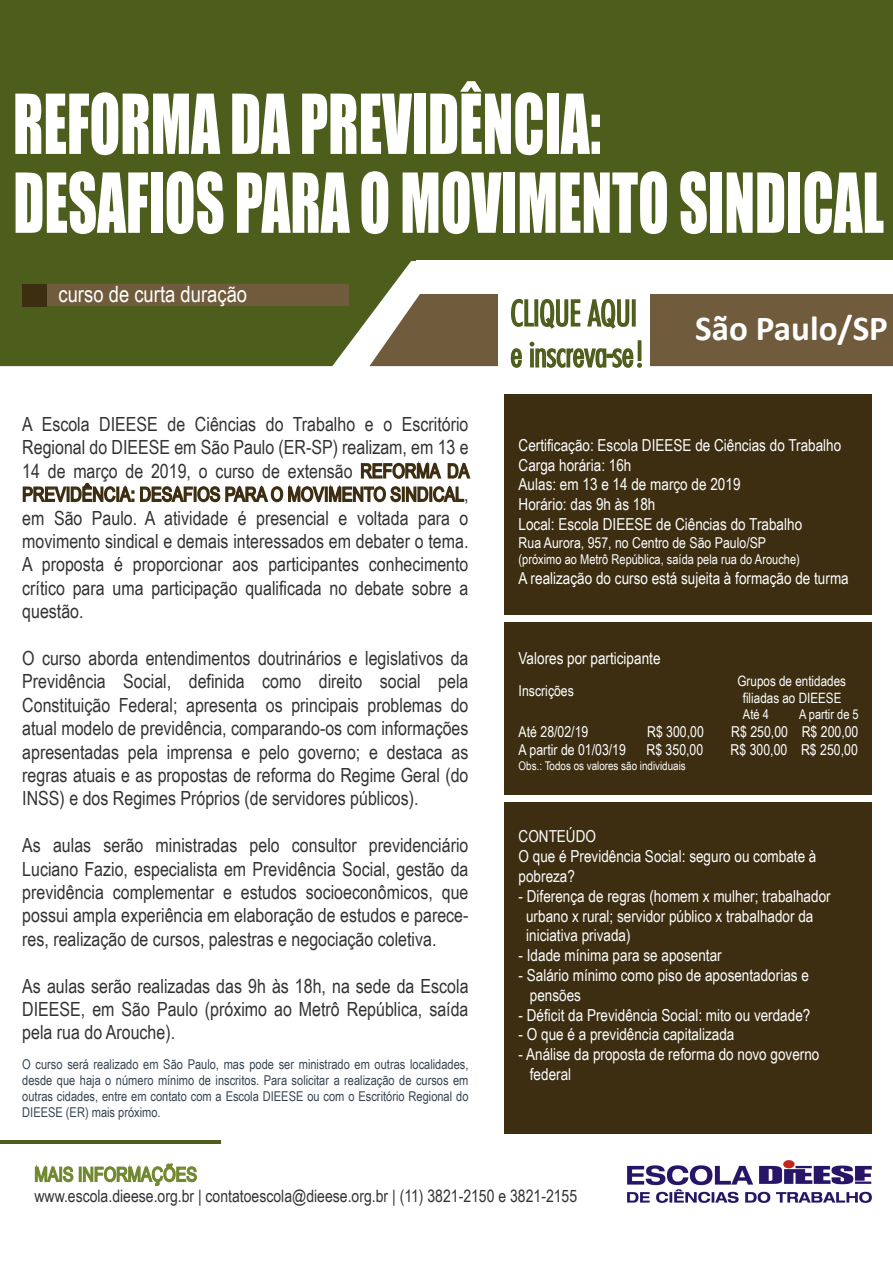
<style>
.page{position:relative;width:893px;height:1263px;background:#fff}
.page>*{position:absolute;margin:0;border:0;box-sizing:border-box;transform-origin:0 0}
.t1{font:76.35px/78.9px "Impact";color:#fff;scale:.74 1}
.t2{font:700 35.1px "Calibri";color:#fff}
.t3{font:300 condensed 34.2px/41px "Futura";color:#4d5d1c}
.t4{font:22.5px "Arial Narrow";color:#fff}
.t5{font:19.5px/23.4px "Arial Narrow";color:#333;text-align:justify}
.t6{font:17.1px "Arial Narrow";color:#333}
.t7{font:16.5px/19.8px "Arial Narrow";color:#fff}
.t8{font:15px "Arial Narrow";color:#fff}
.t9{font:14.25px/17.1px "Arial Narrow";color:#fff;text-align:center}
.t10{font:13.5px/16.2px "Arial Narrow";color:#384450;text-align:justify}
.t11{font:13.5px "Arial Narrow";color:#fff}
.t12{font:12px "Arial Narrow";color:#fff}
.s1{color:#3d2e12}
</style>
<div class="page">
<div style="left:422px;top:294px;width:471px;height:72px;background:#705c3c"></div>
<div style="left:0;top:0;width:893px;height:260px;background:#4d5d1c"></div>
<img style="left:628px;top:1160px;width:243px;height:42px">
<svg style="left:34px;top:1164px;width:40px;height:19px"></svg>
<div style="left:79px;top:1166px;width:3px;height:16px;border:2px solid #728931"></div>
<svg style="left:82px;top:1163px;width:115px;height:23px"></svg>
<div style="left:504px;top:394px;width:367px;height:739px;background:#3d2e12"></div>
<hr style="left:0;top:1141px;width:220px;height:3px;background:#4d5d1c">
<svg style="left:0;top:260px;width:422px;height:106px;background:#5d6a30"></svg>
<div style="left:46px;top:284px;width:303px;height:22px;background:#705c3c"></div>
<div style="left:22px;top:284px;width:24px;height:23px;background:#3d2e12"></div>
<div style="left:416px;top:260px;width:477px;height:34px;background:#fff"></div>
<div style="left:499px;top:796px;width:377px;height:6px;background:#fff"></div>
<div style="left:499px;top:616px;width:377px;height:6px;background:#fff"></div>
<svg style="left:22px;top:461px;width:449px;height:42px"></svg>
<div style="left:498px;top:281px;width:152px;height:95px;background:#fff"></div>
<svg style="left:511px;top:299px;width:119px;height:30px"></svg>
<div style="left:632px;top:299px;width:4px;height:27px;border:2px solid #4d5d1c"></div>
<svg style="left:510px;top:348px;width:12px;height:20px"></svg>
<div style="left:638px;top:340px;width:3px;height:21px;border:2px solid #4d5d1c"></div>
<svg style="left:530px;top:342px;width:112px;height:26px"></svg>
<h1 class="t1" style="left:13px;top:82px;width:1178px">REFORMA DA PREVIDÊNCIA:<br>DESAFIOS PARA O MOVIMENTO SINDICAL</h1>
<p class="t4" style="left:58px;top:277px;width:190px">curso de curta duração</p>
<p class="t5" style="left:22px;top:412px;width:449px">A Escola DIEESE de Ciências do Trabalho e o Escritório Regional do DIEESE em São Paulo (ER-SP) realizam, em 13 e 14 de março de 2019, o curso de extensão <span class="s1">REFORMA DA</span></p>
<p class="t5" style="left:22px;top:505px;width:448px">em São Paulo. A atividade é presencial e voltada para o movimento sindical e demais interessados em debater o tema.<br>A proposta é proporcionar aos participantes conhecimento crítico para uma participação qualificada no debate sobre a questão.</p>
<p class="t5" style="left:22px;top:646px;width:448px">O curso aborda entendimentos doutrinários e legislativos da Previdência Social, definida como direito social pela Constituição Federal; apresenta os principais problemas do atual modelo de previdência, comparando-os com informações apresentadas pela imprensa e pelo governo; e destaca as regras atuais e as propostas de reforma do Regime Geral (do INSS) e dos Regimes Próprios (de servidores públicos).</p>
<p class="t5" style="left:22px;top:833px;width:448px">As aulas serão ministradas pelo consultor previdenciário Luciano Fazio, especialista em Previdência Social, gestão da previdência complementar e estudos socioeconômicos, que possui ampla experiência em elaboração de estudos e parece&shy;res, realização de cursos, palestras e negociação coletiva.</p>
<p class="t5" style="left:22px;top:973px;width:448px">As aulas serão realizadas das 9h às 18h, na sede da Escola DIEESE, em São Paulo (próximo ao Metrô República, saída pela rua do Arouche).</p>
<p class="t10" style="left:22px;top:1055px;width:448px">O curso será realizado em São Paulo, mas pode ser ministrado em outras localidades, desde que haja o número mínimo de inscritos. Para solicitar a realização de cursos em outras cidades, entre em contato com a Escola DIEESE ou com o Escritório Regional do DIEESE (ER) mais próximo.</p>
<h3 class="t3" style="left:510px;top:293px;width:136px">CLIQUE AQUI e inscreva-se!</h3>
<h2 class="t2" style="left:695px;top:303px;width:194px">São Paulo/SP</h2>
<p class="t7" style="left:519px;top:434px;width:324px">Certificação: Escola DIEESE de Ciências do Trabalho Carga horária: 16h<br>Aulas: em 13 e 14 de março de 2019<br>Horário: das 9h às 18h<br>Local: Escola DIEESE de Ciências do Trabalho</p>
<p class="t8" style="left:519px;top:532px;width:249px">Rua Aurora, 957, no Centro de São Paulo/SP</p>
<p class="t11" style="left:519px;top:550px;width:283px">(próximo ao Metrô República, saída pela rua do Arouche)</p>
<p class="t7" style="left:519px;top:568px;width:332px">A realização do curso está sujeita à formação de turma</p>
<p class="t7" style="left:519px;top:648px;width:143px">Valores por participante</p>
<p class="t8" style="left:519px;top:679px;width:57px">Inscrições</p>
<p class="t9" style="left:737px;top:672px;width:110px">Grupos de entidades filiadas ao DIEESE</p>
<p class="t11" style="left:743px;top:705px;width:27px">Até 4</p>
<p class="t11" style="left:799px;top:705px;width:61px">A partir de 5</p>
<p class="t8" style="left:519px;top:721px;width:71px">Até 28/02/19</p>
<p class="t8" style="left:647px;top:721px;width:58px">R$ 300,00</p>
<p class="t8" style="left:731px;top:721px;width:129px">R$ 250,00 R$ 200,00</p>
<p class="t8" style="left:519px;top:739px;width:109px">A partir de 01/03/19</p>
<p class="t8" style="left:646px;top:739px;width:58px">R$ 350,00</p>
<p class="t8" style="left:731px;top:739px;width:129px">R$ 300,00 R$ 250,00</p>
<p class="t12" style="left:519px;top:757px;width:169px">Obs.: Todos os valores são individuais</p>
<p class="t7" style="left:519px;top:826px;width:299px">CONTEÚDO<br>O que é Previdência Social: seguro ou combate à pobreza?</p>
<p class="t7" style="left:526px;top:885px;width:306px;text-indent:-8px">- Diferença de regras (homem x mulher; trabalhador urbano x rural; servidor público x trabalhador da iniciativa privada)</p>
<p class="t7" style="left:519px;top:945px;width:205px">- Idade mínima para se aposentar</p>
<p class="t7" style="left:530px;top:965px;width:280px;text-indent:-11px">- Salário mínimo como piso de aposentadorias e pensões</p>
<p class="t7" style="left:519px;top:1004px;width:293px">- Déficit da Previdência Social: mito ou verdade?</p>
<p class="t7" style="left:519px;top:1024px;width:217px">- O que é a previdência capitalizada</p>
<p class="t7" style="left:530px;top:1044px;width:291px;text-indent:-11px">- Análise da proposta de reforma do novo governo federal</p>
<p class="t6" style="left:34px;top:1183px;width:544px">www.escola.dieese.org.br | contatoescola@dieese.org.br | (11) 3821-2150 e 3821-2155</p>
</div>
